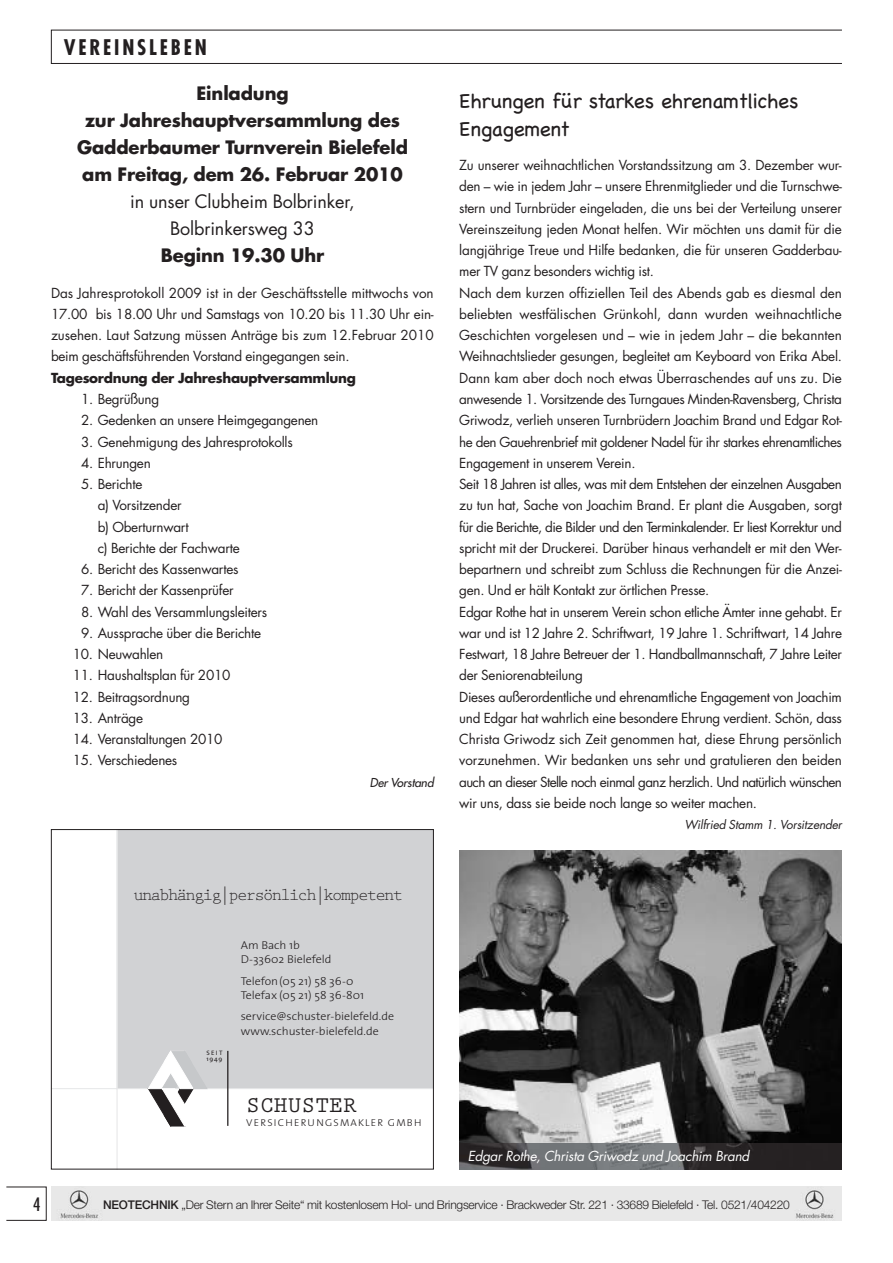
<style>
.page{position:relative;width:893px;height:1263px;background:#fff}
.page>*{position:absolute;margin:0;border:0;box-sizing:border-box;transform-origin:0 0}
.t1{font:700 22.8px "Prestige Elite";color:#231f20}
.t2{font:21px/27.6px "Chalkboard";letter-spacing:-.015em;color:#231f20}
.t3{font:700 condensed 21px "Futura";letter-spacing:.13em;color:#231f20}
.t4{font:700 18px/27px "Futura";letter-spacing:-.005em;color:#231f20;text-align:center}
.t5{font:18px/27px "Futura";letter-spacing:-.005em;color:#231f20;text-align:center}
.t6{font:condensed 18px "Futura";color:#231f20}
.t7{font:17.1px "Prestige Elite";letter-spacing:-.1em;color:#231f20}
.t8{font:13.5px/21.3px "Futura";letter-spacing:-.02em;color:#231f20}
.t9{font:italic 13.5px "Futura";color:#fff}
.t10{font:700 13.5px "Futura";letter-spacing:-.02em;color:#231f20}
.t11{font:300 12px "Helvetica Neue";letter-spacing:-.015em;color:#231f20}
.t12{font:italic 12px "Futura";color:#231f20}
.t13{font:italic 12px "Futura";color:#231f20}
.t14{font:300 11.4px/14.2px "The Sans";color:#231f20;scale:1.05 1}
.t15{font:300 10.05px "The Sans";letter-spacing:.115em;color:#231f20;scale:1.05 1}
.t16{font:6.45px/5.7px "The Sans";letter-spacing:.155em;color:#231f20;scale:1.05 1}
.s1{font-weight:500}
</style>
<div class="page">
<div style="left:51px;top:1186px;width:791px;height:34px;background:#e8e8e8"></div>
<div style="left:6px;top:1187px;width:41px;height:34px;border:1px solid #231f20"></div>
<div style="left:51px;top:30px;width:791px;height:34px;border:1px solid #231f20"></div>
<img style="left:459px;top:850px;width:383px;height:294px">
<img style="left:459px;top:1144px;width:383px;height:25px">
<div style="left:118px;top:831px;width:314px;height:258px;background:#d1d2d4"></div>
<svg style="left:148px;top:1050px;width:60px;height:77px"></svg>
<hr style="left:117px;top:829px;width:1px;height:340px;background:#e6e7e8">
<hr style="left:52px;top:1088px;width:65px;height:1px;background:#e6e7e8">
<hr style="left:227px;top:1051px;width:1px;height:75px;background:#231f20">
<div style="left:51px;top:829px;width:383px;height:340px;border:1px solid #231f20"></div>
<h2 class="t3" style="left:64px;top:38px;width:144px">VEREINSLEBEN</h2>
<h3 class="t4" style="left:77px;top:81px;width:332px">Einladung<br>zur Jahreshauptversammlung des<br>Gadderbaumer Turnverein Bielefeld am Freitag, dem 26. Februar 2010</h3>
<h3 class="t5" style="left:130px;top:189px;width:226px">in unser Clubheim Bolbrinker,<br>Bolbrinkersweg 33</h3>
<h3 class="t4" style="left:161px;top:243px;width:165px">Beginn 19.30 Uhr</h3>
<p class="t8" style="left:51px;top:283px;width:384px;text-align:justify">Das Jahresprotokoll 2009 ist in der Geschäftsstelle mittwochs von 17.00 bis 18.00 Uhr und Samstags von 10.20 bis 11.30 Uhr ein&shy;zusehen. Laut Satzung müssen Anträge bis zum 12.Februar 2010 beim geschäftsführenden Vorstand eingegangen sein.</p>
<p class="t10" style="left:51px;top:371px;width:306px">Tagesordnung der Jahreshauptversammlung</p>
<p class="t8" style="left:81px;top:389px;width:80px">1. Begrüßung</p>
<p class="t8" style="left:81px;top:411px;width:239px">2. Gedenken an unsere Heimgegangenen</p>
<p class="t8" style="left:81px;top:432px;width:213px">3. Genehmigung des Jahresprotokolls</p>
<p class="t8" style="left:81px;top:453px;width:71px">4. Ehrungen</p>
<p class="t8" style="left:98px;top:475px;width:144px;text-indent:-17px">5. Berichte<br>a) Vorsitzender<br>b) Oberturnwart<br>c) Berichte der Fachwarte</p>
<p class="t8" style="left:81px;top:560px;width:159px">6. Bericht des Kassenwartes</p>
<p class="t8" style="left:81px;top:581px;width:154px">7. Bericht der Kassenprüfer</p>
<p class="t8" style="left:81px;top:602px;width:188px">8. Wahl des Versammlungsleiters</p>
<p class="t8" style="left:81px;top:623px;width:181px">9. Aussprache über die Berichte</p>
<p class="t8" style="left:73px;top:645px;width:92px">10. Neuwahlen</p>
<p class="t8" style="left:73px;top:666px;width:159px">11. Haushaltsplan für 2010</p>
<p class="t8" style="left:73px;top:687px;width:119px">12. Beitragsordnung</p>
<p class="t8" style="left:73px;top:708px;width:72px">13. Anträge</p>
<p class="t8" style="left:73px;top:730px;width:151px">14. Veranstaltungen 2010</p>
<p class="t8" style="left:73px;top:751px;width:106px">15. Verschiedenes</p>
<p class="t13" style="left:370px;top:776px;width:67px">DerVorstand</p>
<h2 class="t2" style="left:459px;top:90px;width:341px">Ehrungen für starkes ehrenamtliches<br>Engagement</h2>
<p class="t8" style="left:459px;top:156px;width:384px">Zu unserer weihnachtlichen Vorstandssitzung am 3. Dezember wur&shy;den – wie in jedem Jahr – unsere Ehrenmitglieder und die Turnschwe&shy;stern und Turnbrüder eingeladen, die uns bei der Verteilung unserer Vereinszeitung jeden Monat helfen. Wir möchten uns damit für die langjährige Treue und Hilfe bedanken, die für unseren Gadderbau&shy;mer TV ganz besonders wichtig ist.<br>Nach dem kurzen offiziellen Teil des Abends gab es diesmal den beliebten westfälischen Grünkohl, dann wurden weihnachtliche Geschichten vorgelesen und – wie in jedem Jahr – die bekannten Weihnachtslieder gesungen, begleitet am Keyboard von Erika Abel.<br>Dann kam aber doch noch etwas Überraschendes auf uns zu. Die anwesende 1. Vorsitzende des Turngaues Minden-Ravensberg, Christa Griwodz, verlieh unseren Turnbrüdern Joachim Brand und Edgar Rot&shy;he den Gauehrenbrief mit goldener Nadel für ihr starkes ehrenamtliches Engagement in unserem Verein.<br>Seit 18 Jahren ist alles, was mit dem Entstehen der einzelnen Ausgaben zu tun hat, Sache von Joachim Brand. Er plant die Ausgaben, sorgt für die Berichte, die Bilder und den Terminkalender. Er liest Korrektur und spricht mit der Druckerei. Darüber hinaus verhandelt er mit den Wer&shy;bepartnern und schreibt zum Schluss die Rechnungen für die Anzei&shy;gen. Und er hält Kontakt zur örtlichen Presse.<br>Edgar Rothe hat in unserem Verein schon etliche Ämter inne gehabt. Er war und ist 12 Jahre 2. Schriftwart, 19 Jahre 1. Schriftwart, 14 Jahre Festwart, 18 Jahre Betreuer der 1. Handballmannschaft, 7 Jahre Leiter der Seniorenabteilung<br>Dieses außerordentliche und ehrenamtliche Engagement von Joachim und Edgar hat wahrlich eine besondere Ehrung verdient. Schön, dass Christa Griwodz sich Zeit genommen hat, diese Ehrung persönlich vorzunehmen. Wir bedanken uns sehr und gratulieren den beiden auch an dieser Stelle noch einmal ganz herzlich. Und natürlich wünschen wir uns, dass sie beide noch lange so weiter machen.</p>
<p class="t12" style="left:684px;top:819px;width:161px">Wilfried Stamm 1. Vorsitzender</p>
<h3 class="t6" style="left:33px;top:1196px;width:9px">4</h3>
<p class="t7" style="left:134px;top:888px;width:271px">unabhängig|persönlich|kompetent</p>
<p class="t16" style="left:206px;top:1050px;width:17px">SEIT<br>1949</p>
<p class="t14" style="left:241px;top:939px;width:88px">Am Bach 1b<br>D-33602 Bielefeld</p>
<p class="t14" style="left:241px;top:975px;width:119px">Telefon(05 21) 58 36-0<br>Telefax (05 21) 58 36-801</p>
<p class="t14" style="left:241px;top:1010px;width:148px">service@schuster-bielefeld.de www.schuster-bielefeld.de</p>
<h1 class="t1" style="left:246px;top:1097px;width:112px">SCHUSTER</h1>
<p class="t15" style="left:246px;top:1118px;width:168px">VERSICHERUNGSMAKLER GMBH</p>
<p class="t9" style="left:468px;top:1149px;width:285px">Edgar Rothe, Christa Griwodz und Joachim Brand</p>
<p class="t11" style="left:103px;top:1200px;width:688px"><span class="s1">NEOTECHNIK</span> „Der Stern an Ihrer Seite“ mit kostenlosem Hol- und Bringservice · Brackweder Str. 221 · 33689 Bielefeld · Tel. 0521/404220</p>
</div>
